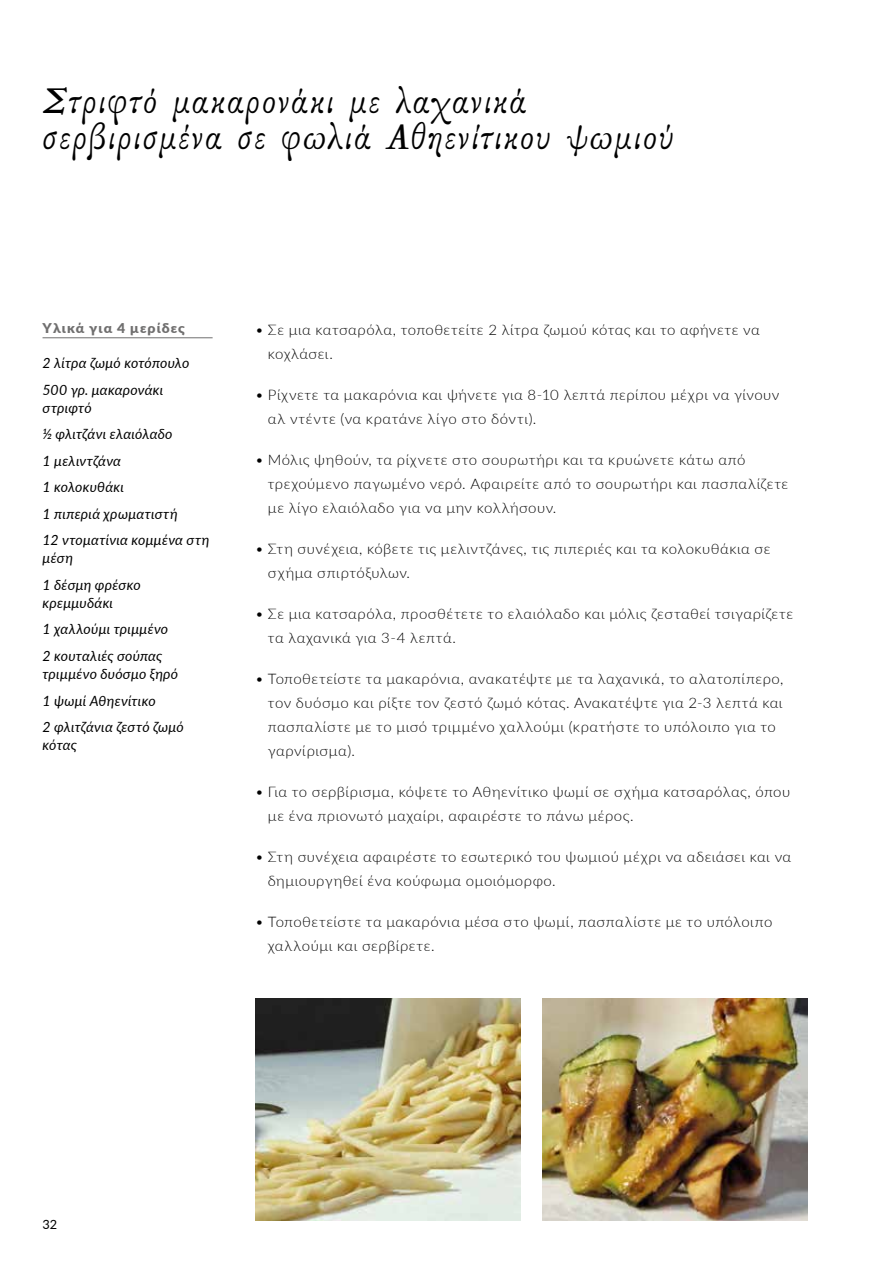
<style>
.page{position:relative;width:893px;height:1263px;background:#fff}
.page>*{position:absolute;margin:0;border:0;box-sizing:border-box;transform-origin:0 0}
.t1{font:36.3px/36px "GFS Baskerville";letter-spacing:.04em;color:#000}
.t2{font:300 14.55px/24px "Lato";letter-spacing:.03em;color:#000}
.t3{font:italic 14.1px/26.5px "Lato";letter-spacing:.02em;color:#000}
.t4{font:900 13.5px "Lato";letter-spacing:.075em;color:#706f6f;scale:1.04 1}
.t5{font:12.75px "Lato";color:#000}
</style>
<div class="page">
<hr style="left:43px;top:337px;width:170px;height:1px;background:#706f6f">
<img style="left:542px;top:999px;width:266px;height:221px">
<img style="left:255px;top:999px;width:266px;height:221px">
<h1 class="t1" style="left:43px;top:86px;width:633px">Στριφτό μακαρονάκι με λαχανικά σερβιρισμένα σε φωλιά Αθηενίτικου ψωμιού</h1>
<p class="t4" style="left:43px;top:318px;width:138px">Υλικά για 4 μερίδες</p>
<p class="t3" style="left:43px;top:349px;width:148px">2 λίτρα ζωμό κοτόπουλο<br>500 γρ. μακαρονάκι</p>
<p class="t3" style="left:43px;top:394px;width:168px">στριφτό<br>½ φλιτζάνι ελαιόλαδο<br>1 μελιντζάνα<br>1 κολοκυθάκι<br>1 πιπεριά χρωματιστή<br>12 ντοματίνια κομμένα στη</p>
<p class="t3" style="left:43px;top:544px;width:100px">μέση<br>1 δέσμη φρέσκο</p>
<p class="t3" style="left:43px;top:589px;width:127px">κρεμμυδάκι<br>1 χαλλούμι τριμμένο<br>2 κουταλιές σούπας</p>
<p class="t3" style="left:43px;top:660px;width:143px">τριμμένο δυόσμο ξηρό<br>1 ψωμί Αθηενίτικο<br>2 φλιτζάνια ζεστό ζωμό</p>
<p class="t3" style="left:43px;top:731px;width:36px">κότας</p>
<p class="t2" style="left:268px;top:317px;width:493px;text-indent:-13px">• Σε μια κατσαρόλα, τοποθετείτε 2 λίτρα ζωμού κότας και το αφήνετε να κοχλάσει.</p>
<p class="t2" style="left:268px;top:382px;width:513px;text-indent:-13px">• Ρίχνετε τα μακαρόνια και ψήνετε για 8-10 λεπτά περίπου μέχρι να γίνουν αλ ντέντε (να κρατάνε λίγο στο δόντι).</p>
<p class="t2" style="left:268px;top:447px;width:522px;text-indent:-13px">• Μόλις ψηθούν, τα ρίχνετε στο σουρωτήρι και τα κρυώνετε κάτω από τρεχούμενο παγωμένο νερό. Αφαιρείτε από το σουρωτήρι και πασπαλίζετε με λίγο ελαιόλαδο για να μην κολλήσουν.</p>
<p class="t2" style="left:268px;top:536px;width:504px;text-indent:-13px">• Στη συνέχεια, κόβετε τις μελιντζάνες, τις πιπεριές και τα κολοκυθάκια σε σχήμα σπιρτόξυλων.</p>
<p class="t2" style="left:268px;top:601px;width:527px;text-indent:-13px">• Σε μια κατσαρόλα, προσθέτετε το ελαιόλαδο και μόλις ζεσταθεί τσιγαρίζετε τα λαχανικά για 3-4 λεπτά.</p>
<p class="t2" style="left:268px;top:666px;width:517px;text-indent:-13px">• Τοποθετείστε τα μακαρόνια, ανακατέψτε με τα λαχανικά, το αλατοπίπερο, τον δυόσμο και ρίξτε τον ζεστό ζωμό κότας. Ανακατέψτε για 2-3 λεπτά και πασπαλίστε με το μισό τριμμένο χαλλούμι (κρατήστε το υπόλοιπο για το γαρνίρισμα).</p>
<p class="t2" style="left:268px;top:779px;width:524px;text-indent:-13px">• Για το σερβίρισμα, κόψετε το Αθηενίτικο ψωμί σε σχήμα κατσαρόλας, όπου με ένα πριονωτό μαχαίρι, αφαιρέστε το πάνω μέρος.</p>
<p class="t2" style="left:268px;top:844px;width:525px;text-indent:-13px">• Στη συνέχεια αφαιρέστε το εσωτερικό του ψωμιού μέχρι να αδειάσει και να δημιουργηθεί ένα κούφωμα ομοιόμορφο.</p>
<p class="t2" style="left:268px;top:909px;width:506px;text-indent:-13px">• Τοποθετείστε τα μακαρόνια μέσα στο ψωμί, πασπαλίστε με το υπόλοιπο χαλλούμι και σερβίρετε.</p>
<p class="t5" style="left:43px;top:1215px;width:16px">32</p>
</div>
